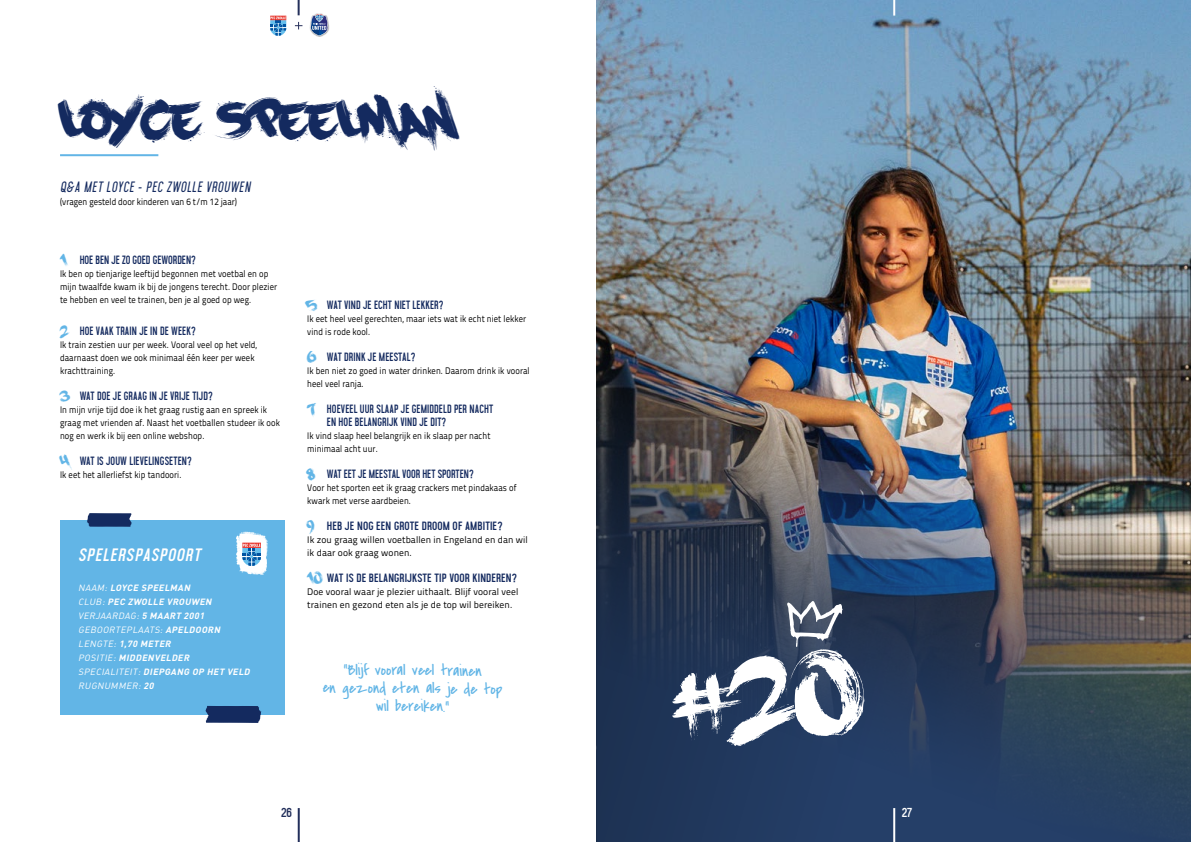
<style>
.page{position:relative;width:1191px;height:842px;background:#fff}
.page>*{position:absolute;margin:0;border:0;box-sizing:border-box;transform-origin:0 0}
.t1{font:83.1px "Paint Cans";color:#fff}
.t2{font:40px "Paint Cans";color:#142a5f}
.t3{font:italic 700 18px "Aquilone";letter-spacing:.05em;color:#fff}
.t4{font:16px/18px "Covered By Your Grace";letter-spacing:-.01em;color:#62b5e6;text-align:center}
.t5{font:italic 15px "Aquilone";letter-spacing:.05em;color:#142a5f;scale:.89 1}
.t6{font:700 13px "Aquilone";color:#222f5b}
.t7{font:700 13px "Aquilone";color:#fff}
.t8{font:700 12px/13px "Aquilone";letter-spacing:.01em;color:#142a5f;scale:.89 1}
.t9{font:700 12px "Aquilone";letter-spacing:.01em;color:#142a5f}
.t10{font:9.5px/13px "Titillium Text 22 L";letter-spacing:.01em;color:#000;scale:.89 1}
.t11{font:9.5px/13px "Titillium Text 22 L";letter-spacing:.01em;color:#000}
.t12{font:italic 700 9px/14px "DIN";color:#fff}
.t13{font:italic 9px/14px "DIN Regular Alternate";color:#fff}
.s1{font-family:"Paint Cans";font-weight:400;color:#62b5e6}
.s2{font-family:"DIN Regular Alternate";font-weight:400}
.s3{font-family:"DIN";font-weight:700}
.s4{font-size:60px}
</style>
<div class="page">
<div style="left:60px;top:520px;width:224px;height:194px;background:#62b5e6"></div>
<svg style="left:206px;top:706px;width:55px;height:17px"></svg>
<svg style="left:87px;top:513px;width:45px;height:14px"></svg>
<img style="left:596px;top:0;width:595px;height:116px">
<img style="left:596px;top:116px;width:595px;height:726px">
<hr style="left:60px;top:154px;width:98px;height:2px;background:#62b5e6">
<svg style="left:787px;top:601px;width:55px;height:46px"></svg>
<svg style="left:270px;top:15px;width:17px;height:21px"></svg>
<svg style="left:295px;top:22px;width:7px;height:7px"></svg>
<img style="left:309px;top:20px;width:20px;height:11px">
<svg style="left:310px;top:13px;width:18px;height:23px"></svg>
<svg style="left:298px;top:0;width:2px;height:15px"></svg>
<hr style="left:893px;top:808px;width:2px;height:34px;background:#fff">
<svg style="left:893px;top:0;width:2px;height:16px"></svg>
<hr style="left:298px;top:808px;width:2px;height:34px;background:#222f5b">
<svg style="left:236px;top:531px;width:32px;height:44px"></svg>
<h2 class="t2" style="left:60px;top:96px;width:397px">LOYCE SPEELMAN</h2>
<h3 class="t5" style="left:60px;top:178px;width:215px">Q&amp;A MET LOYCE - PEC ZWOLLE VROUWEN</h3>
<p class="t10" style="left:60px;top:195px;width:200px">(vragen gesteld door kinderen van 6 t/m 12 jaar)</p>
<p class="t8" style="left:60px;top:254px;width:154px"><span class="s1">1</span> HOE BEN JE ZO GOED GEWORDEN?</p>
<p class="t10" style="left:60px;top:267px;width:245px">Ik ben op tienjarige leeftijd begonnen met voetbal en op mijn twaalfde kwam ik bij de jongens terecht. Door plezier te hebben en veel te trainen, ben je al goed op weg.</p>
<p class="t8" style="left:60px;top:325px;width:154px"><span class="s1">2</span> HOE VAAK TRAIN JE IN DE WEEK?</p>
<p class="t10" style="left:60px;top:338px;width:223px">Ik train zestien uur per week. Vooral veel op het veld, daarnaast doen we ook minimaal één keer per week krachttraining.</p>
<p class="t8" style="left:60px;top:390px;width:173px"><span class="s1">3</span> WAT DOE JE GRAAG IN JE VRIJE TIJD?</p>
<p class="t10" style="left:60px;top:403px;width:248px">In mijn vrije tijd doe ik het graag rustig aan en spreek ik graag met vrienden af. Naast het voetballen studeer ik ook nog en werk ik bij een online webshop.</p>
<p class="t8" style="left:60px;top:455px;width:149px"><span class="s1">4</span> WAT IS JOUW LIEVELINGSETEN?</p>
<p class="t10" style="left:60px;top:468px;width:138px">Ik eet het allerliefst kip tandoori.</p>
<h3 class="t3" style="left:78px;top:544px;width:124px">SPELERSPASPOORT</h3>
<p class="t12" style="left:78px;top:580px;width:137px"><span class="s2">NAAM:</span> LOYCE SPEELMAN<br><span class="s2">CLUB:</span> PEC ZWOLLE VROUWEN</p>
<p class="t13" style="left:78px;top:608px;width:146px">VERJAARDAG: <span class="s3">5 MAART 2001<br></span>GEBOORTEPLAATS: <span class="s3">APELDOORN</span></p>
<p class="t12" style="left:78px;top:636px;width:175px"><span class="s2">LENGTE:</span> 1,70 METER<br><span class="s2">POSITIE:</span> MIDDENVELDER<br><span class="s2">SPECIALITEIT:</span> DIEPGANG OP HET VELD</p>
<p class="t13" style="left:78px;top:678px;width:79px">RUGNUMMER: <span class="s3">20</span></p>
<p class="t8" style="left:307px;top:299px;width:154px"><span class="s1">5</span> WAT VIND JE ECHT NIET LEKKER?</p>
<p class="t10" style="left:307px;top:312px;width:247px">Ik eet heel veel gerechten, maar iets wat ik echt niet lekker vind is rode kool.</p>
<p class="t8" style="left:307px;top:351px;width:123px"><span class="s1">6</span> WAT DRINK JE MEESTAL?</p>
<p class="t10" style="left:307px;top:364px;width:251px">Ik ben niet zo goed in water drinken. Daarom drink ik vooral heel veel ranja.</p>
<p class="t8" style="left:327px;top:403px;width:188px;text-indent:-20px"><span class="s1">7</span> HOEVEEL UUR SLAAP JE GEMIDDELD PER NACHT<br>EN HOE BELANGRIJK VIND JE DIT?</p>
<p class="t10" style="left:307px;top:429px;width:207px">Ik vind slaap heel belangrijk en ik slaap per nacht minimaal acht uur.</p>
<p class="t8" style="left:307px;top:468px;width:188px"><span class="s1">8</span> WAT EET JE MEESTAL VOOR HET SPORTEN?</p>
<p class="t10" style="left:307px;top:481px;width:237px">Voor het sporten eet ik graag crackers met pindakaas of kwark met verse aardbeien.</p>
<p class="t9" style="left:307px;top:519px;width:197px"><span class="s1">9</span> HEB JE NOG EEN GROTE DROOM OF AMBITIE?</p>
<p class="t11" style="left:307px;top:533px;width:222px">Ik zou graag willen voetballen in Engeland en dan wil ik daar ook graag wonen.</p>
<p class="t9" style="left:307px;top:571px;width:211px"><span class="s1">10</span> WAT IS DE BELANGRIJKSTE TIP VOOR KINDEREN?</p>
<p class="t11" style="left:307px;top:585px;width:213px">Doe vooral waar je plezier uithaalt. Blijf vooral veel trainen en gezond eten als je de top wil bereiken.</p>
<h3 class="t4" style="left:323px;top:661px;width:181px">“Blijf vooral veel trainen<br>en gezond eten als je de top wil bereiken.“</h3>
<h1 class="t1" style="left:675px;top:646px;width:189px"><span class="s4">#</span>20</h1>
<h3 class="t6" style="left:281px;top:805px;width:13px">26</h3>
<h3 class="t7" style="left:901px;top:805px;width:12px">27</h3>
</div>
